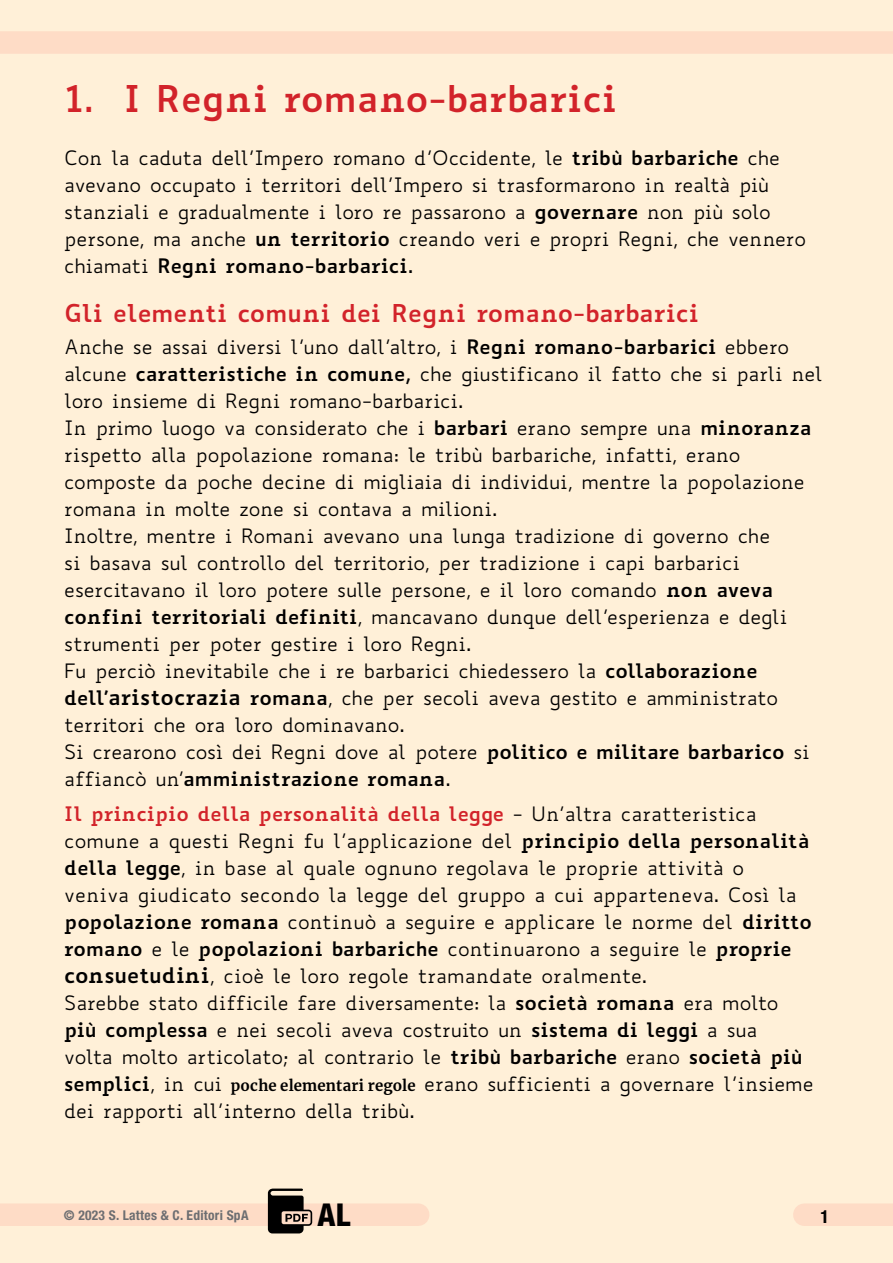
<style>
.page{position:relative;width:893px;height:1263px;background:#fff0d8}
.page>*{position:absolute;margin:0;border:0;box-sizing:border-box;transform-origin:0 0}
.t1{font:700 36px "Biancoenero";color:#d2232a}
.t2{font:800 condensed 31.5px "Helvetica Neue LT Std";color:#000}
.t3{font:700 24px "Biancoenero";color:#d2232a}
.t4{font:19.5px/27px "Biancoenero";letter-spacing:-.02em;color:#000}
.t5{font:700 condensed 18px "Helvetica Neue LT Std";color:#000}
.t6{font:700 condensed 13.5px "Helvetica Neue LT Std";letter-spacing:.02em;color:#6d6e71}
.s1{font-weight:700}
.s2{font-weight:700;font-size:21px}
.s3{font-weight:700;color:#d2232a}
.s4{font-family:"Merriweather";font-weight:700;font-size:15px}
</style>
<div class="page">
<div style="left:0;top:1203px;width:418px;height:23px;background:#fedcc6"></div>
<div style="left:0;top:31px;width:893px;height:23px;background:#fedcc6"></div>
<div style="left:804px;top:1203px;width:89px;height:23px;background:#fedcc6"></div>
<svg style="left:268px;top:1188px;width:44px;height:45px"></svg>
<h1 class="t1" style="left:64px;top:67px;width:554px">1. I Regni romano-barbarici</h1>
<p class="t4" style="left:64px;top:144px;width:743px">Con la caduta dell’Impero romano d’Occidente, le <span class="s1">tribù barbariche</span> che avevano occupato i territori dell’Impero si trasformarono in realtà più stanziali e gradualmente i loro re passarono a <span class="s1">governare</span> non più solo persone, ma anche <span class="s1">un territorio</span> creando veri e propri Regni, che vennero chiamati <span class="s1">Regni romano-barbarici.</span></p>
<p class="t3" style="left:64px;top:292px;width:636px">Gli elementi comuni dei Regni romano-barbarici</p>
<p class="t4" style="left:64px;top:333px;width:760px">Anche se assai diversi l’uno dall’altro, i <span class="s1">Regni romano-barbarici</span> ebbero alcune <span class="s1">caratteristiche in comune,</span> che giustificano il fatto che si parli nel loro insieme di Regni romano-barbarici.<br>In primo luogo va considerato che i <span class="s1">barbari</span> erano sempre una <span class="s1">minoranza </span>rispetto alla popolazione romana: le tribù barbariche, infatti, erano composte da poche decine di migliaia di individui, mentre la popolazione romana in molte zone si contava a milioni.<br>Inoltre, mentre i Romani avevano una lunga tradizione di governo che<br>si basava sul controllo del territorio, per tradizione i capi barbarici esercitavano il loro potere sulle persone, e il loro comando <span class="s1">non aveva confini territoriali definiti</span>, mancavano dunque dell’esperienza e degli strumenti per poter gestire i loro Regni.<br>Fu perciò inevitabile che i re barbarici chiedessero la <span class="s1">collaborazione dell’</span><span class="s2">aristocrazia</span> <span class="s1">romana</span>, che per secoli aveva gestito e amministrato territori che ora loro dominavano.<br>Si crearono così dei Regni dove al potere <span class="s1">politico e militare barbarico</span> si affiancò un’<span class="s1">amministrazione romana</span>.</p>
<p class="t4" style="left:64px;top:800px;width:751px"><span class="s3">Il principio della personalità della legge</span> - Un’altra caratteristica comune a questi Regni fu l’applicazione del <span class="s1">principio della personalità della legge</span>, in base al quale ognuno regolava le proprie attività o veniva giudicato secondo la legge del gruppo a cui apparteneva. Così la <span class="s1">popolazione romana</span> continuò a seguire e applicare le norme del <span class="s1">diritto romano</span> e le <span class="s1">popolazioni barbariche</span> continuarono a seguire le <span class="s1">proprie </span><span class="s2">consuetudini</span>, cioè le loro regole tramandate oralmente.<br>Sarebbe stato difficile fare diversamente: la <span class="s1">società romana</span> era molto <span class="s1">più complessa</span> e nei secoli aveva costruito un <span class="s1">sistema di leggi</span> a sua<br>volta molto articolato; al contrario le <span class="s1">tribù barbariche</span> erano <span class="s1">società più semplici</span>, in cui <span class="s4">poche elementari regole</span> erano sufficienti a governare l’insieme dei rapporti all’interno della tribù.</p>
<p class="t6" style="left:64px;top:1206px;width:186px">© 2023 S. Lattes &amp; C. Editori SpA</p>
<h2 class="t2" style="left:318px;top:1195px;width:34px">AL</h2>
<p class="t5" style="left:820px;top:1206px;width:10px">1</p>
</div>
